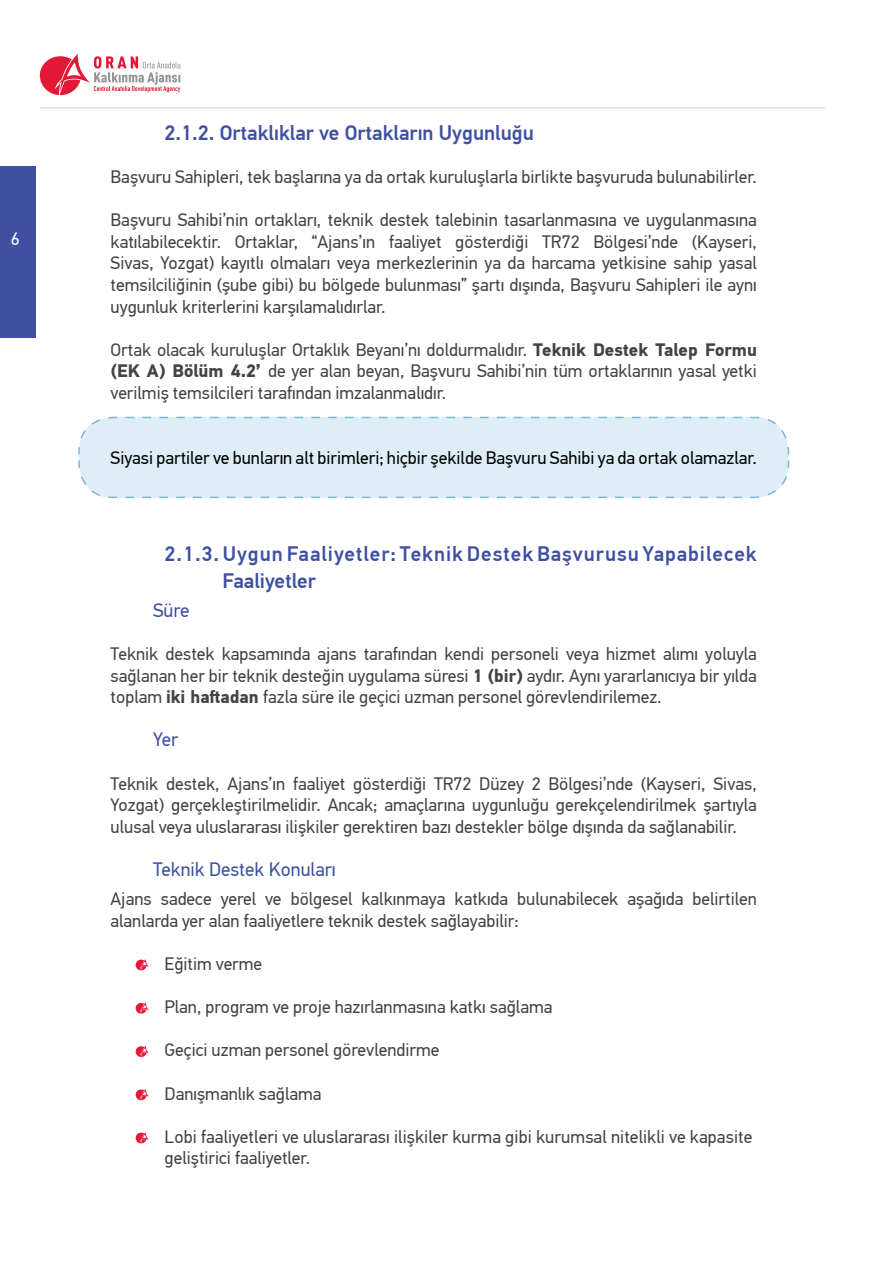
<style>
.page{position:relative;width:893px;height:1263px;background:#fff}
.page>*{position:absolute;margin:0;border:0;box-sizing:border-box;transform-origin:0 0}
.t1{font:500 20.85px/26.8px "PF Din Text Pro";letter-spacing:.045em;color:#3f50a2}
.t2{font:500 20.85px "PF Din Text Pro";letter-spacing:.015em;color:#3f50a2}
.t3{font:19.5px "PF Din Text Pro";color:#3f50a2}
.t4{font:18px/21.6px "PF Din Text Pro";color:#434345;text-align:justify}
.t5{font:18px "PF Din Text Pro";color:#000}
.t6{font:18px "PF Din Text Pro";color:#fff}
.s1{font-weight:700}
</style>
<div class="page">
<div style="left:0;top:166px;width:35px;height:171px;background:#3f50a2"></div>
<hr style="left:40px;top:107px;width:785px;height:1px;background:#a7a9ac">
<svg style="left:39px;top:54px;width:141px;height:41px"></svg>
<div style="left:78px;top:416px;width:712px;height:83px;background:#deedf6"></div>
<svg style="left:135px;top:959px;width:14px;height:11px"></svg>
<svg style="left:135px;top:1002px;width:14px;height:12px"></svg>
<svg style="left:135px;top:1046px;width:14px;height:11px"></svg>
<svg style="left:135px;top:1089px;width:14px;height:11px"></svg>
<svg style="left:135px;top:1132px;width:14px;height:11px"></svg>
<p class="t6" style="left:11px;top:228px;width:10px">6</p>
<p class="t2" style="left:165px;top:120px;width:371px">2.1.2. Ortaklıklar ve Ortakların Uygunluğu</p>
<p class="t4" style="left:111px;top:166px;width:648px">Başvuru Sahipleri, tek başlarına ya da ortak kuruluşlarla birlikte başvuruda bulunabilirler.</p>
<p class="t4" style="left:111px;top:209px;width:648px">Başvuru Sahibi’nin ortakları, teknik destek talebinin tasarlanmasına ve uygulanmasına katılabilecektir. Ortaklar, “Ajans’ın faaliyet gösterdiği TR72 Bölgesi’nde (Kayseri, Sivas, Yozgat) kayıtlı olmaları veya merkezlerinin ya da harcama yetkisine sahip yasal temsilciliğinin (şube gibi) bu bölgede bulunması” şartı dışında, Başvuru Sahipleri ile aynı uygunluk kriterlerini karşılamalıdırlar.</p>
<p class="t4" style="left:111px;top:339px;width:648px">Ortak olacak kuruluşlar Ortaklık Beyanı’nı doldurmalıdır. <span class="s1">Teknik Destek Talep Formu (EK A) Bölüm 4.2’</span> de yer alan beyan, Başvuru Sahibi’nin tüm ortaklarının yasal yetki verilmiş temsilcileri tarafından imzalanmalıdır.</p>
<p class="t5" style="left:111px;top:447px;width:648px">Siyasi partiler ve bunların alt birimleri; hiçbir şekilde Başvuru Sahibi ya da ortak olamazlar.</p>
<p class="t1" style="left:222px;top:540px;width:536px;text-indent:-58px">2.1.3. Uygun Faaliyetler: Teknik Destek Başvurusu Yapabilecek<br>Faaliyetler</p>
<p class="t3" style="left:153px;top:599px;width:38px">Süre</p>
<p class="t4" style="left:111px;top:643px;width:648px">Teknik destek kapsamında ajans tarafından kendi personeli veya hizmet alımı yoluyla sağlanan her bir teknik desteğin uygulama süresi <span class="s1">1 (bir)</span> aydır. Aynı yararlanıcıya bir yılda toplam <span class="s1">iki haftadan</span> fazla süre ile geçici uzman personel görevlendirilemez.</p>
<p class="t3" style="left:153px;top:728px;width:27px">Yer</p>
<p class="t4" style="left:111px;top:773px;width:648px">Teknik destek, Ajans’ın faaliyet gösterdiği TR72 Düzey 2 Bölgesi’nde (Kayseri, Sivas, Yozgat) gerçekleştirilmelidir. Ancak; amaçlarına uygunluğu gerekçelendirilmek şartıyla ulusal veya uluslararası ilişkiler gerektiren bazı destekler bölge dışında da sağlanabilir.</p>
<p class="t3" style="left:153px;top:858px;width:184px">Teknik Destek Konuları</p>
<p class="t4" style="left:111px;top:888px;width:648px">Ajans sadece yerel ve bölgesel kalkınmaya katkıda bulunabilecek aşağıda belirtilen alanlarda yer alan faaliyetlere teknik destek sağlayabilir:</p>
<p class="t4" style="left:165px;top:953px;width:99px">Eğitim verme</p>
<p class="t4" style="left:165px;top:996px;width:389px">Plan, program ve proje hazırlanmasına katkı sağlama</p>
<p class="t4" style="left:165px;top:1039px;width:276px">Geçici uzman personel görevlendirme</p>
<p class="t4" style="left:165px;top:1083px;width:158px">Danışmanlık sağlama</p>
<p class="t4" style="left:165px;top:1126px;width:589px">Lobi faaliyetleri ve uluslararası ilişkiler kurma gibi kurumsal nitelikli ve kapasite geliştirici faaliyetler.</p>
</div>
